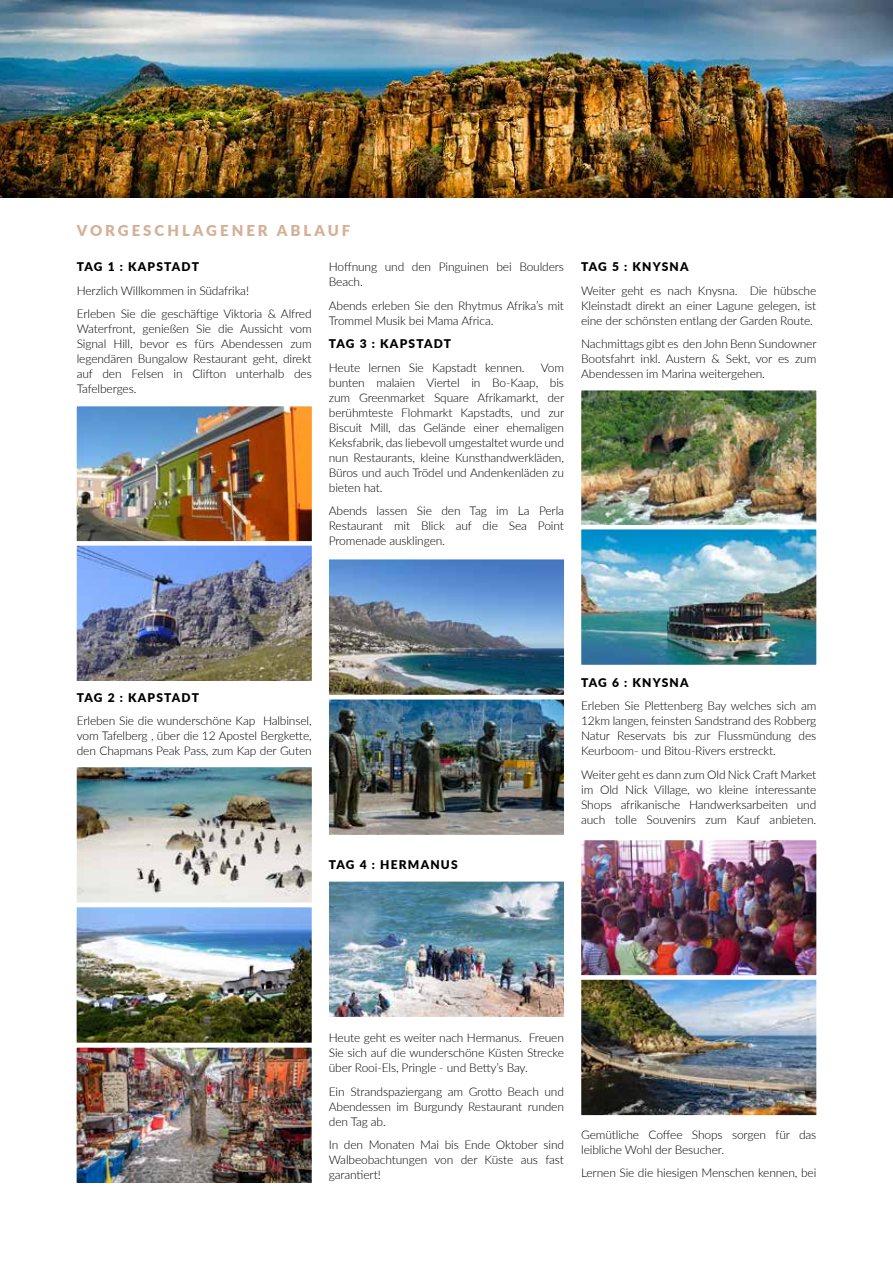
<style>
.page{position:relative;width:893px;height:1263px;background:#fff}
.page>*{position:absolute;margin:0;border:0;box-sizing:border-box;transform-origin:0 0}
.t1{font:900 15px "Lato";letter-spacing:.2em;color:#d4b097}
.t2{font:300 12px/15px "Lato";letter-spacing:-.01em;color:#000;text-align:justify}
.t3{font:900 12px "Lato";letter-spacing:.1em;color:#000}
</style>
<div class="page">
<img style="left:0;top:0;width:893px;height:198px">
<img style="left:76px;top:390px;width:741px;height:793px">
<p class="t1" style="left:77px;top:220px;width:275px">VORGESCHLAGENER ABLAUF</p>
<p class="t3" style="left:77px;top:258px;width:124px">TAG 1 : KAPSTADT</p>
<p class="t2" style="left:77px;top:278px;width:236px;line-height:23.5px">Herzlich Willkommen in Südafrika!<br>Erleben Sie die geschäftige Viktoria &amp; Alfred</p>
<p class="t2" style="left:77px;top:321px;width:237px">Waterfront, genießen Sie die Aussicht vom Signal Hill, bevor es fürs Abendessen zum legendären Bungalow Restaurant geht, direkt auf den Felsen in Clifton unterhalb des Tafelberges.</p>
<p class="t2" style="left:329px;top:259px;width:237px">Hoffnung und den Pinguinen bei Boulders<br>Beach.</p>
<p class="t2" style="left:329px;top:297px;width:237px">Abends erleben Sie den Rhytmus Afrika’s mit<br>Trommel Musik bei Mama Africa.</p>
<p class="t3" style="left:329px;top:335px;width:124px">TAG 3 : KAPSTADT</p>
<p class="t2" style="left:329px;top:359px;width:197px">Heute lernen Sie Kapstadt kennen.</p>
<p class="t2" style="left:329px;top:359px;width:237px;text-indent:212px">Vom bunten malaien Viertel in Bo-Kaap, bis zum Greenmarket Square Afrikamarkt, der berühmteste Flohmarkt Kapstadts, und zur Biscuit Mill, das Gelände einer ehemaligen Keksfabrik, das liebevoll umgestaltet wurde und nun Restaurants, kleine Kunsthandwerkläden, Büros und auch Trödel und Andenkenläden zu bieten hat.</p>
<p class="t2" style="left:329px;top:503px;width:237px">Abends lassen Sie den Tag im La Perla Restaurant mit Blick auf die Sea Point Promenade ausklingen.</p>
<p class="t3" style="left:581px;top:258px;width:109px">TAG 5 : KNYSNA</p>
<p class="t2" style="left:581px;top:282px;width:237px">Weiter geht es nach Knysna. Die hübsche Kleinstadt direkt an einer Lagune gelegen, ist eine der schönsten entlang der Garden Route.</p>
<p class="t2" style="left:581px;top:336px;width:237px">Nachmittags gibt es den John Benn Sundowner Bootsfahrt inkl. Austern &amp; Sekt, vor es zum Abendessen im Marina weitergehen.</p>
<p class="t3" style="left:77px;top:688px;width:124px">TAG 2 : KAPSTADT</p>
<p class="t2" style="left:77px;top:713px;width:237px">Erleben Sie die wunderschöne Kap Halbinsel, vom Tafelberg , über die 12 Apostel Bergkette, den Chapmans Peak Pass, zum Kap der Guten</p>
<p class="t3" style="left:329px;top:855px;width:130px">TAG 4 : HERMANUS</p>
<p class="t3" style="left:581px;top:673px;width:109px">TAG 6 : KNYSNA</p>
<p class="t2" style="left:581px;top:698px;width:237px">Erleben Sie Plettenberg Bay welches sich am 12km langen, feinsten Sandstrand des Robberg Natur Reservats bis zur Flussmündung des Keurboom- und Bitou-Rivers erstreckt.</p>
<p class="t2" style="left:581px;top:766px;width:237px">Weiter geht es dann zum Old Nick Craft Market im Old Nick Village, wo kleine interessante Shops afrikanische Handwerksarbeiten und auch tolle Souvenirs zum Kauf anbieten.</p>
<p class="t2" style="left:329px;top:1030px;width:237px">Heute geht es weiter nach Hermanus. Freuen Sie sich auf die wunderschöne Küsten Strecke über Rooi-Els, Pringle - und Betty’s Bay.</p>
<p class="t2" style="left:329px;top:1083px;width:237px">Ein Strandspaziergang am Grotto Beach und Abendessen im Burgundy Restaurant runden den Tag ab.</p>
<p class="t2" style="left:329px;top:1137px;width:237px">In den Monaten Mai bis Ende Oktober sind Walbeobachtungen von der Küste aus fast garantiert!</p>
<p class="t2" style="left:581px;top:1126px;width:237px">Gemütliche Coffee Shops sorgen für das leibliche Wohl der Besucher.</p>
<p class="t2" style="left:581px;top:1165px;width:237px">Lernen Sie die hiesigen Menschen kennen, bei</p>
</div>
